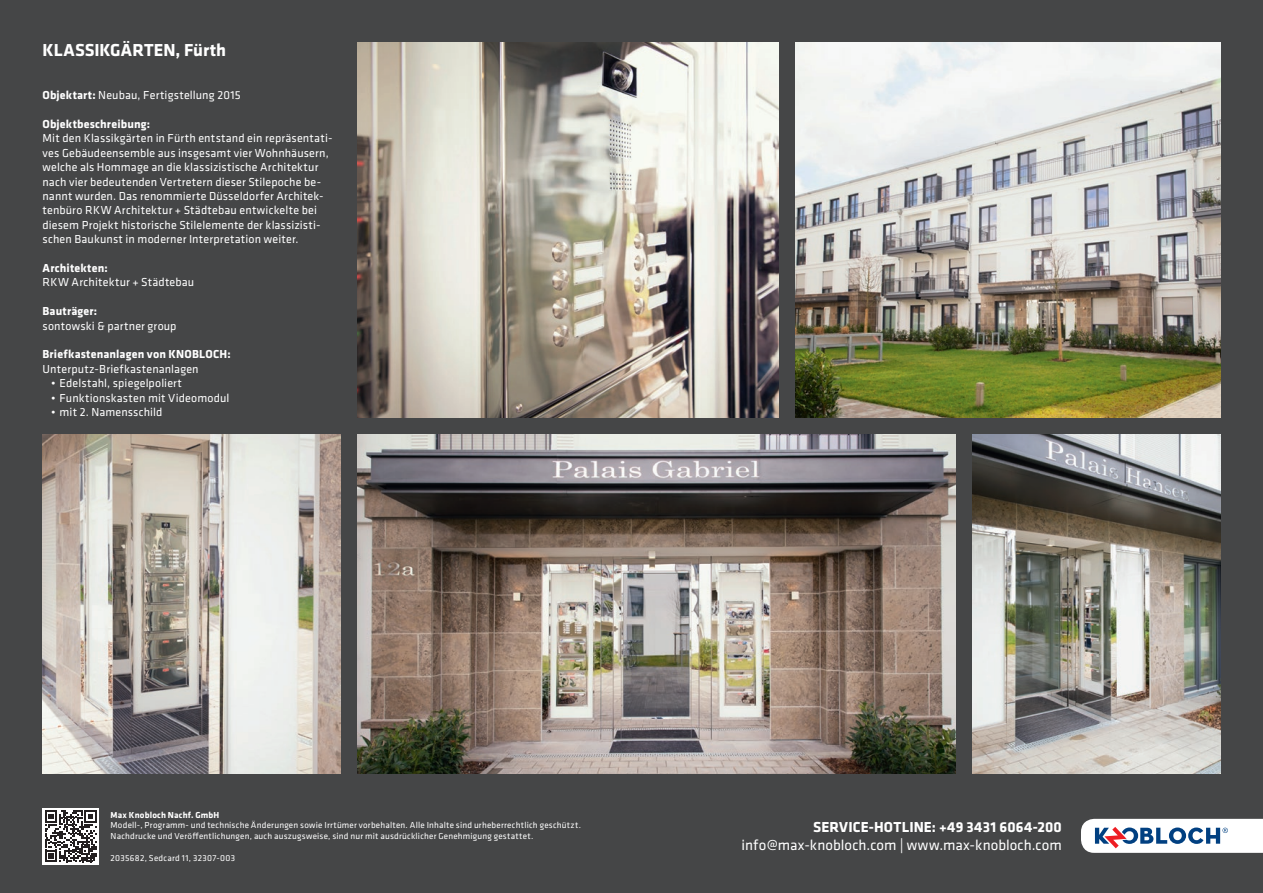
<style>
.page{position:relative;width:1263px;height:893px;background:#454647}
.page>*{position:absolute;margin:0;border:0;box-sizing:border-box;transform-origin:0 0}
.t1{font:700 18px "Klavika";color:#fff}
.t2{font:15px "Klavika";color:#fff}
.t3{font:700 15px "Klavika";letter-spacing:.005em;color:#fff}
.t4{font:12px/14.4px "Klavika";letter-spacing:.01em;color:#fff}
.t5{font:700 12px "Klavika";letter-spacing:.015em;color:#fff}
.t6{font:9px/10.8px "Klavika";letter-spacing:.025em;color:#fff}
.t7{font:700 9px "Klavika";letter-spacing:.02em;color:#fff}
.s1{font-weight:700}
</style>
<div class="page">
<img style="left:357px;top:43px;width:421px;height:374px">
<img style="left:795px;top:43px;width:425px;height:374px">
<img style="left:43px;top:434px;width:297px;height:340px">
<svg style="left:1081px;top:819px;width:182px;height:34px;background:#d3d8e2"></svg>
<img style="left:973px;top:434px;width:247px;height:340px">
<img style="left:357px;top:434px;width:599px;height:340px">
<div style="left:43px;top:808px;width:56px;height:56px;background:#fff"></div>
<svg style="left:45px;top:810px;width:52px;height:52px"></svg>
<h1 class="t1" style="left:43px;top:37px;width:185px">KLASSIKGÄRTEN, Fürth</h1>
<p class="t4" style="left:43px;top:88px;width:200px"><span class="s1">Objektart:</span> Neubau, Fertigstellung 2015</p>
<p class="t5" style="left:43px;top:115px;width:109px">Objektbeschreibung:</p>
<p class="t4" style="left:43px;top:131px;width:292px">Mit den Klassikgärten in Fürth entstand ein repräsentati&shy;ves Gebäudeensemble aus insgesamt vier Wohnhäusern, welche als Hommage an die klassizistische Architektur nach vier bedeutenden Vertretern dieser Stilepoche be&shy;nannt wurden. Das renommierte Düsseldorfer Architek&shy;tenbüro RKW Architektur + Städtebau entwickelte bei diesem Projekt historische Stilelemente der klassizisti&shy;schen Baukunst in moderner Interpretation weiter.</p>
<p class="t5" style="left:43px;top:259px;width:67px">Architekten:</p>
<p class="t4" style="left:43px;top:275px;width:153px">RKW Architektur + Städtebau</p>
<p class="t5" style="left:43px;top:303px;width:56px">Bauträger:</p>
<p class="t4" style="left:43px;top:318px;width:136px">sontowski &amp; partner group</p>
<p class="t5" style="left:43px;top:346px;width:190px">Briefkastenanlagen von KNOBLOCH:</p>
<p class="t4" style="left:43px;top:361px;width:158px">Unterputz-Briefkastenanlagen</p>
<p class="t4" style="left:51px;top:376px;width:132px">• Edelstahl, spiegelpoliert</p>
<p class="t4" style="left:51px;top:390px;width:180px">• Funktionskasten mit Videomodul</p>
<p class="t4" style="left:51px;top:404px;width:113px">• mit 2. Namensschild</p>
<p class="t7" style="left:111px;top:808px;width:110px">Max Knobloch Nachf. GmbH</p>
<p class="t6" style="left:111px;top:820px;width:472px">Modell-, Programm- und technische Änderungen sowie Irrtümer vorbehalten. Alle Inhalte sind urheberrechtlich geschützt.<br>Nachdrucke und Veröffentlichungen, auch auszugsweise, sind nur mit ausdrücklicher Genehmigung gestattet.</p>
<p class="t6" style="left:111px;top:852px;width:126px">2035682, Sedcard 11, 32307-003</p>
<p class="t3" style="left:813px;top:817px;width:250px">SERVICE-HOTLINE: +49 3431 6064-200</p>
<p class="t2" style="left:742px;top:836px;width:322px">info@max-knobloch.com | www.max-knobloch.com</p>
</div>
